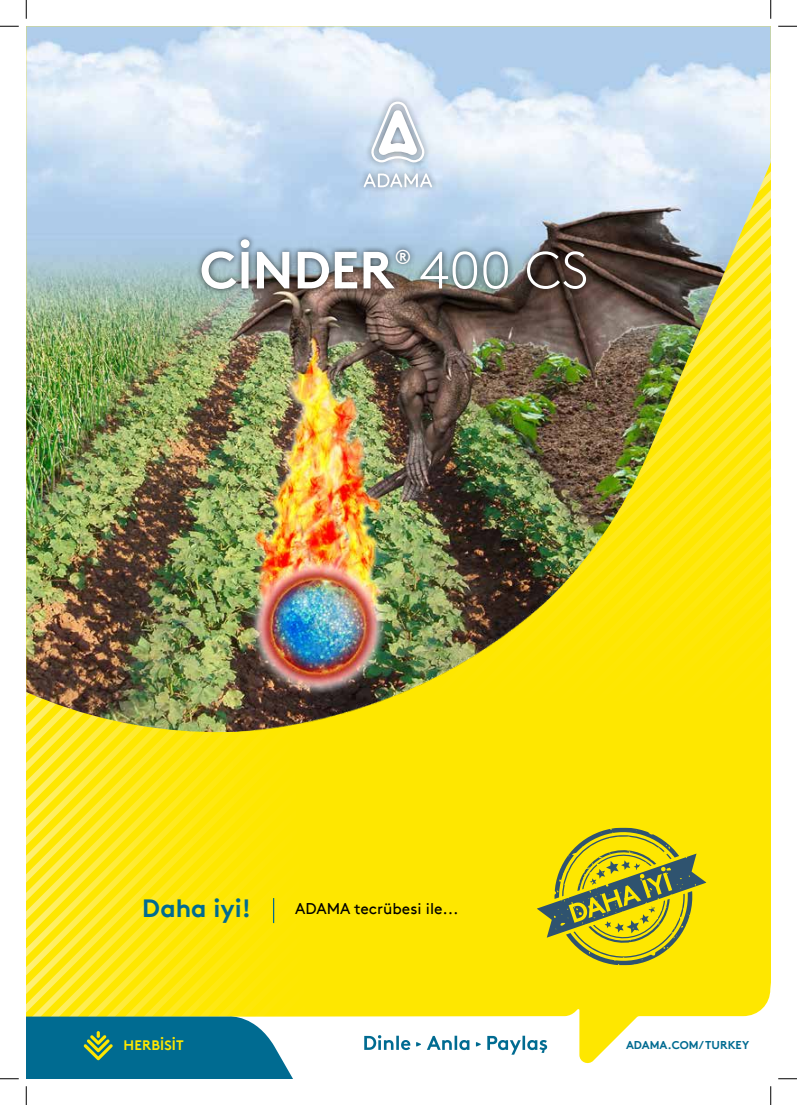
<style>
.page{position:relative;width:797px;height:1105px;background:#fff}
.page>*{position:absolute;margin:0;border:0;box-sizing:border-box;transform-origin:0 0}
.t1{font:700 52.25px "Brown";color:#fff}
.t2{font:300 52.25px "Brown";color:#fff}
.t3{font:700 25px "Brown";color:#006b91}
.t4{font:700 20.38px "Brown";color:#fff}
.t5{font:15.62px "Brown";color:#000}
.t6{font:700 13.75px "Brown";letter-spacing:.01em;color:#fee700}
.t7{font:700 11.38px "Brown";color:#006b91}
</style>
<div class="page">
<div style="left:26px;top:26px;width:744px;height:1053px;background:#fee700"></div>
<img style="left:26px;top:26px;width:744px;height:692px">
<div style="left:357px;top:95px;width:81px;height:99px;background:#000;opacity:.5"></div>
<svg style="left:187px;top:102px;width:245px;height:234px;background:#b3c0cc"></svg>
<svg style="left:329px;top:993px;width:441px;height:86px;fill:#fff"></svg>
<svg style="left:364px;top:1035px;width:183px;height:20px;background:#bfd9e3"></svg>
<svg style="left:26px;top:673px;width:303px;height:406px"></svg>
<div style="left:195px;top:233px;width:397px;height:63px;background:#000;opacity:.75"></div>
<svg style="left:537px;top:827px;width:169px;height:138px"></svg>
<svg style="left:0;top:25px;width:19px;height:2px"></svg>
<svg style="left:778px;top:25px;width:19px;height:2px"></svg>
<svg style="left:0;top:1078px;width:19px;height:1px"></svg>
<svg style="left:778px;top:1078px;width:19px;height:1px"></svg>
<svg style="left:25px;top:0;width:2px;height:19px"></svg>
<svg style="left:25px;top:1086px;width:2px;height:19px"></svg>
<svg style="left:770px;top:0;width:1px;height:19px"></svg>
<svg style="left:770px;top:1086px;width:1px;height:19px"></svg>
<h1 class="t1" style="left:200px;top:228px;width:196px">CİNDER</h1>
<h3 class="t4" style="left:394px;top:240px;width:19px">®</h3>
<h1 class="t2" style="left:419px;top:232px;width:170px">400 CS</h1>
<h2 class="t3" style="left:142px;top:888px;width:110px">Daha iyi!</h2>
<p class="t5" style="left:295px;top:896px;width:165px">ADAMA tecrübesi ile...</p>
<p class="t6" style="left:123px;top:1034px;width:62px">HERBİSİT</p>
<p class="t7" style="left:626px;top:1036px;width:125px">ADAMA.COM/TURKEY</p>
</div>
